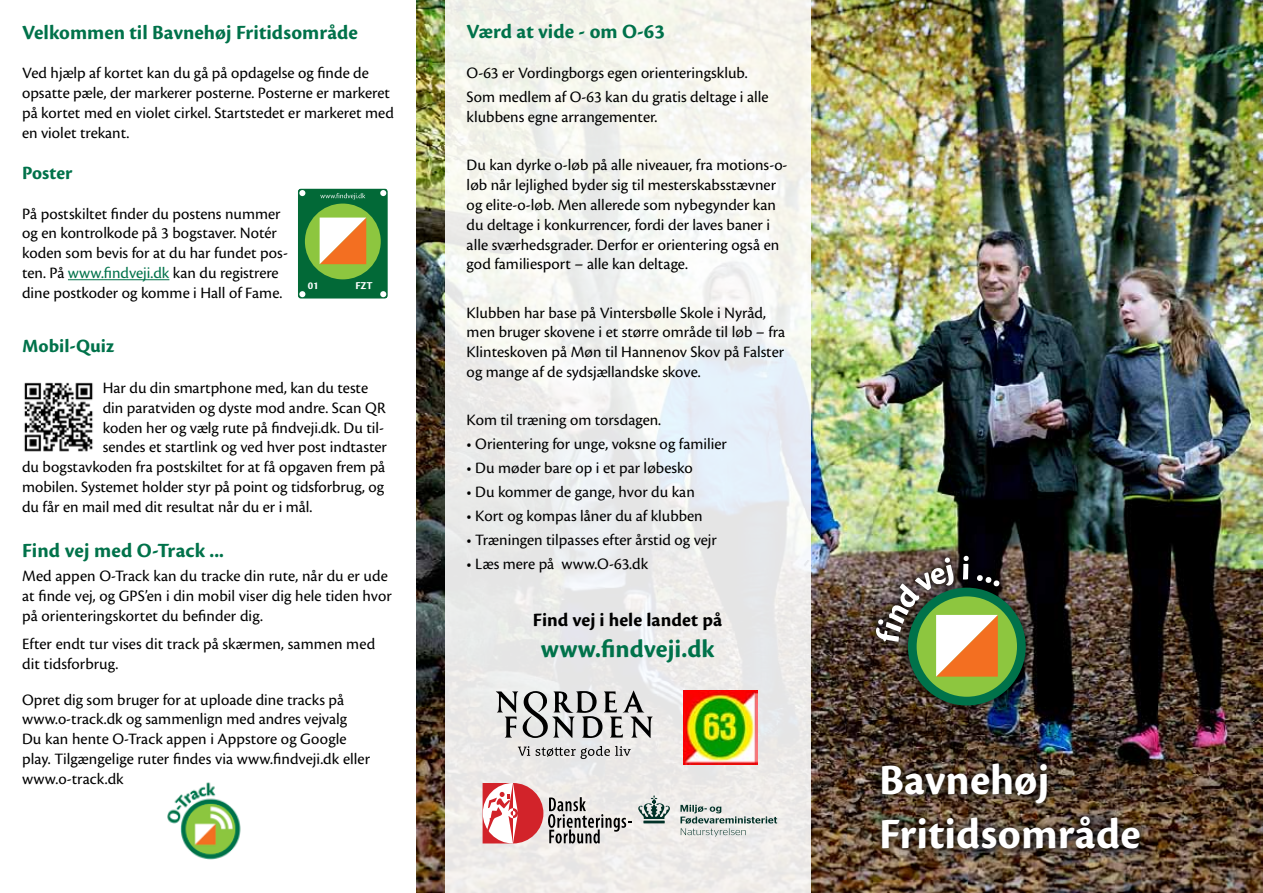
<style>
.page{position:relative;width:1263px;height:893px;background:#fff}
.page>*{position:absolute;margin:0;border:0;box-sizing:border-box;transform-origin:0 0}
.t1{font:700 45px/54px "Cronos Pro";letter-spacing:.005em;color:#fff}
.t2{font:700 26.25px "Cronos Pro";color:#00724a}
.t3{font:700 21px "Cronos Pro";letter-spacing:.005em;color:#00724a}
.t4{font:700 19.65px "Cronos Pro";color:#000}
.t5{font:19.5px "Cronos Pro Bold Capt";color:#00724a}
.t6{font:700 19.5px "Cronos Pro";letter-spacing:-.005em;color:#00724a}
.t7{font:16.5px/19.8px "Cronos Pro";color:#000}
.t8{font:700 10.95px "Cronos Pro";color:#fff}
.s1{color:#00724a}
</style>
<div class="page">
<img style="left:417px;top:0;width:846px;height:893px">
<div style="left:867px;top:547px;width:167px;height:167px;background:#000;opacity:.6"></div>
<div style="left:908px;top:588px;width:118px;height:117px;background:#00724a;border-radius:50%"></div>
<div style="left:917px;top:596px;width:100px;height:101px;background:#8dc63f;border-radius:50%"></div>
<svg style="left:875px;top:556px;width:125px;height:121px"></svg>
<div style="left:874px;top:755px;width:274px;height:102px;background:#000;opacity:.6"></div>
<svg style="left:445px;top:0;width:366px;height:893px;fill:#eeefec"></svg>
<hr style="left:68px;top:279px;width:101px;height:1px;background:#00724a">
<img style="left:24px;top:382px;width:69px;height:70px">
<svg style="left:298px;top:189px;width:90px;height:110px;background:#5e9351"></svg>
<img style="left:167px;top:782px;width:74px;height:78px">
<svg style="left:496px;top:690px;width:157px;height:48px;background:#acacab"></svg>
<svg style="left:518px;top:746px;width:12px;height:10px"></svg>
<svg style="left:536px;top:746px;width:95px;height:13px"></svg>
<svg style="left:483px;top:783px;width:148px;height:60px;background:#d1a7a8"></svg>
<img style="left:684px;top:690px;width:73px;height:74px">
<svg style="left:638px;top:795px;width:139px;height:42px;background:#cdd2ce"></svg>
<p class="t3" style="left:22px;top:20px;width:337px">Velkommen til Bavnehøj Fritidsområde</p>
<p class="t7" style="left:22px;top:63px;width:373px">Ved hjælp af kortet kan du gå på opdagelse og finde de opsatte pæle, der markerer posterne. Posterne er markeret på kortet med en violet cirkel. Startstedet er markeret med en violet trekant.</p>
<p class="t6" style="left:22px;top:162px;width:52px">Poster</p>
<p class="t7" style="left:22px;top:204px;width:267px">På postskiltet finder du postens nummer og en kontrolkode på 3 bogstaver. Notér koden som bevis for at du har fundet pos&shy;ten. På <span class="s1">www.findveji.dk</span> kan du registrere dine postkoder og komme i Hall of Fame.</p>
<p class="t5" style="left:22px;top:335px;width:93px">Mobil-Quiz</p>
<p class="t7" style="left:103px;top:378px;width:267px">Har du din smartphone med, kan du teste</p>
<p class="t7" style="left:103px;top:398px;width:284px">din paratviden og dyste mod andre. Scan QR</p>
<p class="t7" style="left:103px;top:418px;width:283px">koden her og vælg rute på findveji.dk. Du til-</p>
<p class="t7" style="left:103px;top:437px;width:285px">sendes et startlink og ved hver post indtaster</p>
<p class="t7" style="left:22px;top:457px;width:365px">du bogstavkoden fra postskiltet for at få opgaven frem på</p>
<p class="t7" style="left:22px;top:477px;width:364px">mobilen. Systemet holder styr på point og tidsforbrug, og</p>
<p class="t7" style="left:22px;top:497px;width:292px">du får en mail med dit resultat når du er i mål.</p>
<p class="t3" style="left:22px;top:538px;width:203px">Find vej med O-Track ...</p>
<p class="t7" style="left:22px;top:566px;width:371px">Med appen O-Track kan du tracke din rute, når du er ude at finde vej, og GPS’en i din mobil viser dig hele tiden hvor på orienteringskortet du befinder dig.</p>
<p class="t7" style="left:22px;top:634px;width:355px">Efter endt tur vises dit track på skærmen, sammen med dit tidsforbrug.</p>
<p class="t7" style="left:22px;top:689px;width:350px">Opret dig som bruger for at uploade dine tracks på www.o-track.dk og sammenlign med andres vejvalg Du kan hente O-Track appen i Appstore og Google play. Tilgængelige ruter findes via www.findveji.dk eller www.o-track.dk</p>
<p class="t8" style="left:308px;top:279px;width:12px">01</p>
<p class="t8" style="left:356px;top:279px;width:19px">FZT</p>
<p class="t3" style="left:467px;top:19px;width:200px">Værd at vide - om O-63</p>
<p class="t7" style="left:467px;top:61px;width:303px;line-height:24px">O-63 er Vordingborgs egen orienteringsklub.<br>Som medlem af O-63 kan du gratis deltage i alle</p>
<p class="t7" style="left:467px;top:107px;width:192px">klubbens egne arrangementer.</p>
<p class="t7" style="left:467px;top:155px;width:322px">Du kan dyrke o-løb på alle niveauer, fra motions-o&shy;løb når lejlighed byder sig til mesterskabsstævner og elite-o-løb. Men allerede som nybegynder kan du deltage i konkurrencer, fordi der laves baner i alle sværhedsgrader. Derfor er orientering også en god familiesport – alle kan deltage.</p>
<p class="t7" style="left:467px;top:303px;width:320px">Klubben har base på Vintersbølle Skole i Nyråd, men bruger skovene i et større område til løb – fra Klinteskoven på Møn til Hannenov Skov på Falster og mange af de sydsjællandske skove.</p>
<p class="t7" style="left:467px;top:410px;width:196px">Kom til træning om torsdagen.</p>
<p class="t7" style="left:467px;top:434px;width:262px">• Orientering for unge, voksne og familier</p>
<p class="t7" style="left:467px;top:458px;width:228px">• Du møder bare op i et par løbesko</p>
<p class="t7" style="left:467px;top:482px;width:230px">• Du kommer de gange, hvor du kan</p>
<p class="t7" style="left:467px;top:506px;width:238px">• Kort og kompas låner du af klubben</p>
<p class="t7" style="left:467px;top:530px;width:252px">• Træningen tilpasses efter årstid og vejr</p>
<p class="t7" style="left:467px;top:554px;width:183px">• Læs mere på www.O-63.dk</p>
<p class="t4" style="left:533px;top:609px;width:191px">Find vej i hele landet på</p>
<h2 class="t2" style="left:541px;top:634px;width:175px">www.findveji.dk</h2>
<h1 class="t1" style="left:879px;top:754px;width:263px">Bavnehøj<br>Fritidsområde</h1>
</div>
